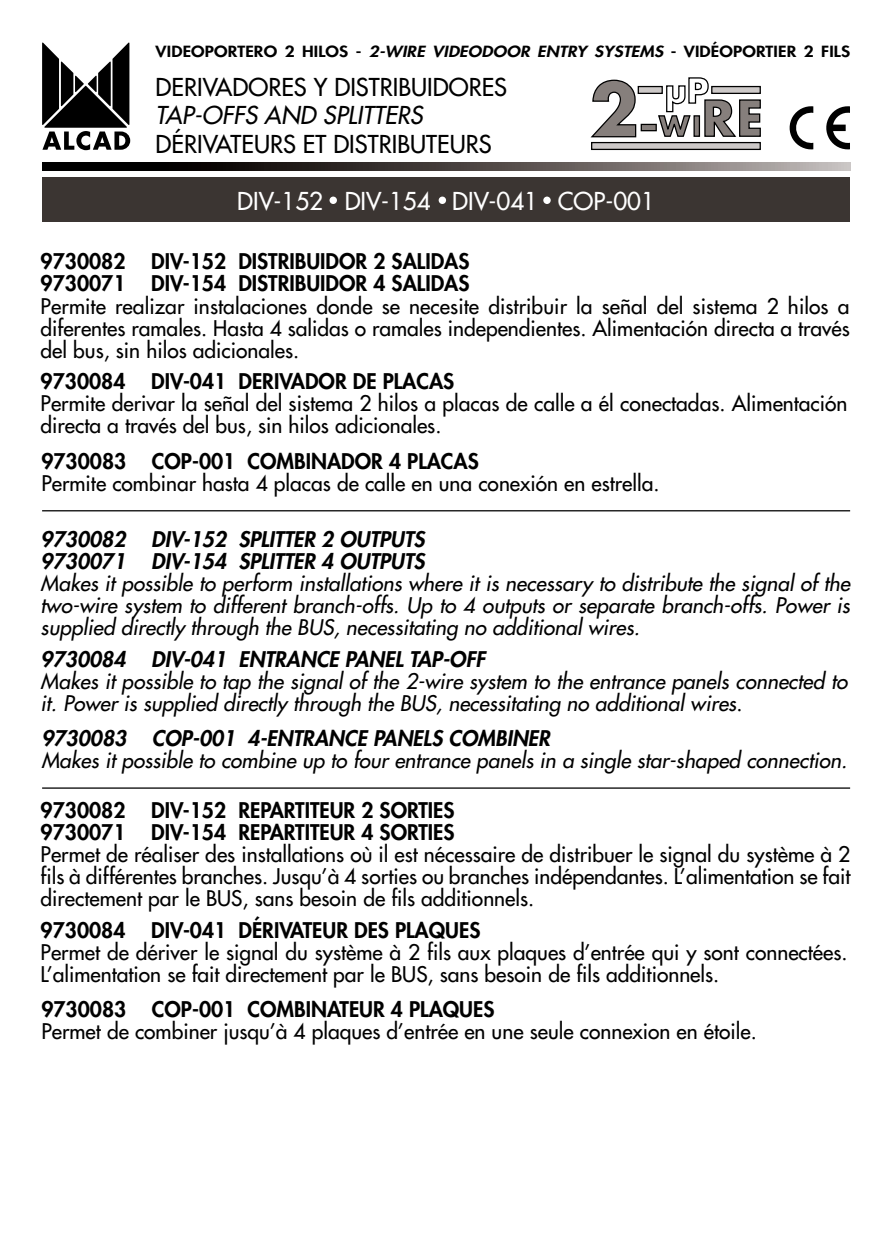
<style>
.page{position:relative;width:895px;height:1259px;background:#fff}
.page>*{position:absolute;margin:0;border:0;box-sizing:border-box;transform-origin:0 0}
.t1{font:24px "Futura";color:#000}
.t2{font:24px "Futura";color:#fff}
.t3{font:italic 24px "Futura";color:#000}
.t4{font:21px/22.2px "Futura";color:#000}
.t5{font:italic 21px/21.9px "Futura";color:#000}
.t6{font:800 21px/21.9px "Futura";color:#000}
.t7{font:italic 800 21px/22.2px "Futura";color:#000}
.t8{font:800 15px "Futura";letter-spacing:.01em;color:#000;scale:1.15 1}
.s1{font-style:italic}
.s2{font-style:normal}
</style>
<div class="page">
<svg style="left:42px;top:42px;width:88px;height:108px"></svg>
<svg style="left:42px;top:162px;width:808px;height:9px"></svg>
<svg style="left:789px;top:106px;width:24px;height:44px"></svg>
<svg style="left:826px;top:106px;width:24px;height:44px"></svg>
<div style="left:42px;top:177px;width:808px;height:44px;background:#3b3532"></div>
<div style="left:638px;top:87px;width:24px;height:6px;background:#cdc9c8"></div>
<div style="left:638px;top:86px;width:25px;height:8px;border:1px solid #000"></div>
<div style="left:591px;top:142px;width:170px;height:8px;background:#cdc9c8;border:1px solid #000"></div>
<div style="left:641px;top:124px;width:15px;height:7px;background:#867f7c"></div>
<div style="left:641px;top:124px;width:16px;height:7px;border:1px solid #000"></div>
<svg style="left:590px;top:79px;width:47px;height:59px"></svg>
<svg style="left:657px;top:77px;width:104px;height:60px"></svg>
<hr style="left:42px;top:510px;width:808px;height:1px;background:#000">
<hr style="left:42px;top:787px;width:808px;height:1px;background:#000">
<div style="left:329px;top:197px;width:8px;height:7px;background:#fff;border-radius:50%"></div>
<div style="left:439px;top:197px;width:7px;height:7px;background:#fff;border-radius:50%"></div>
<div style="left:543px;top:197px;width:8px;height:7px;background:#fff;border-radius:50%"></div>
<p class="t8" style="left:156px;top:41px;width:605px">VIDEOPORTERO 2 HILOS - <span class="s1">2-WIRE VIDEODOOR ENTRY SYSTEMS</span> - VIDÉOPORTIER 2 FILS</p>
<p class="t1" style="left:156px;top:71px;width:353px">DERIVADORES Y DISTRIBUIDORES</p>
<p class="t3" style="left:156px;top:100px;width:269px">TAP-OFFS AND SPLITTERS</p>
<p class="t1" style="left:156px;top:129px;width:338px">DÉRIVATEURS ET DISTRIBUTEURS</p>
<p class="t2" style="left:237px;top:185px;width:419px">DIV-152 DIV-154 DIV-041 COP-001</p>
<p class="t6" style="left:41px;top:250px;width:430px">9730082 DIV-152 DISTRIBUIDOR 2 SALIDAS<br>9730071 DIV-154 DISTRIBUIDOR 4 SALIDAS</p>
<p class="t4" style="left:41px;top:294px;width:811px;text-align:justify">Permite realizar instalaciones donde se necesite distribuir la señal del sistema 2 hilos a diferentes ramales. Hasta 4 salidas o ramales independientes. Alimentación directa a través del bus, sin hilos adicionales.</p>
<p class="t6" style="left:41px;top:370px;width:415px">9730084 DIV-041 DERIVADOR DE PLACAS</p>
<p class="t4" style="left:41px;top:392px;width:808px">Permite derivar la señal del sistema 2 hilos a placas de calle a él conectadas. Alimentación directa a través del bus, sin hilos adicionales.</p>
<p class="t6" style="left:41px;top:449px;width:439px">9730083 COP-001 COMBINADOR 4 PLACAS</p>
<p class="t4" style="left:41px;top:472px;width:620px">Permite combinar hasta 4 placas de calle en una conexión en estrella.</p>
<p class="t7" style="left:41px;top:527px;width:386px">9730082 DIV-152 SPLITTER 2 OUTPUTS<br>9730071 DIV-154 SPLITTER 4 OUTPUTS</p>
<p class="t5" style="left:41px;top:572px;width:811px;text-align:justify">Makes it possible to perform installations where it is necessary to distribute the signal of the two-wire system to different branch-offs. Up to 4 outputs or separate branch-offs. Power is supplied directly through the BUS, necessitating no additional wires.</p>
<p class="t7" style="left:41px;top:647px;width:446px">9730084 DIV-041 ENTRANCE PANEL TAP-OFF</p>
<p class="t5" style="left:41px;top:670px;width:808px">Makes it possible to tap the signal of the 2-wire system to the entrance panels connected to it. Power is supplied directly through the BUS, necessitating no additional wires<span class="s2">.</span></p>
<p class="t7" style="left:41px;top:726px;width:510px">9730083 COP-001 4-ENTRANCE PANELS COMBINER</p>
<p class="t5" style="left:41px;top:749px;width:807px">Makes it possible to combine up to four entrance panels in a single star-shaped connection.</p>
<p class="t6" style="left:41px;top:799px;width:415px">9730082 DIV-152 REPARTITEUR 2 SORTIES<br>9730071 DIV-154 REPARTITEUR 4 SORTIES</p>
<p class="t4" style="left:41px;top:843px;width:811px;text-align:justify">Permet de réaliser des installations où il est nécessaire de distribuer le signal du système à 2 fils à différentes branches. Jusqu’à 4 sorties ou branches indépendantes. L’alimentation se fait directement par le BUS, sans besoin de fils additionnels.</p>
<p class="t6" style="left:41px;top:918px;width:441px">9730084 DIV-041 DÉRIVATEUR DES PLAQUES</p>
<p class="t4" style="left:41px;top:941px;width:808px">Permet de dériver le signal du système à 2 fils aux plaques d’entrée qui y sont connectées.<br>L’alimentation se fait directement par le BUS, sans besoin de fils additionnels.</p>
<p class="t6" style="left:41px;top:998px;width:455px">9730083 COP-001 COMBINATEUR 4 PLAQUES</p>
<p class="t4" style="left:41px;top:1020px;width:717px">Permet de combiner jusqu’à 4 plaques d’entrée en une seule connexion en étoile.</p>
</div>
